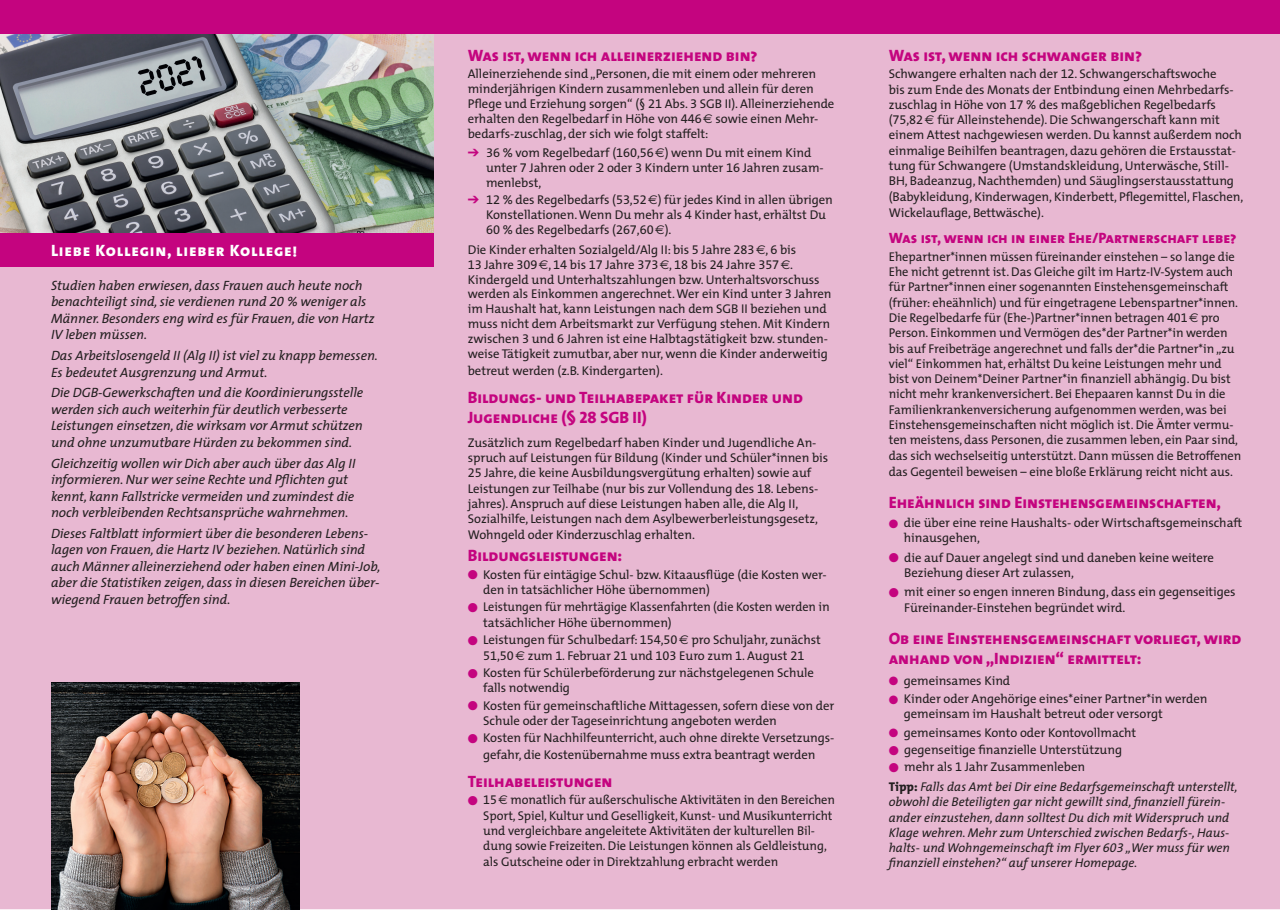
<style>
.page{position:relative;width:1280px;height:910px;background:#fff}
.page>*{position:absolute;margin:0;border:0;box-sizing:border-box;transform-origin:0 0}
.t1{font:16.5px/19.8px "The Mix Extra Bold Caps";letter-spacing:-.005em;color:#c4047f}
.t2{font:16.5px "The Mix Extra Bold Caps";letter-spacing:.045em;color:#fff}
.t3{font:15px "The Mix Extra Bold Caps";color:#c4047f}
.t4{font:italic 13.5px/16.5px "The Mix";letter-spacing:-.005em;color:#231f20}
.t5{font:12.75px/15.3px "The Mix";letter-spacing:-.005em;color:#231f20}
.t6{font:italic 12.75px/15.3px "The Mix";color:#231f20}
.t7{font:12.75px/15.3px "The Mix";letter-spacing:-.005em;color:#231f20;scale:.96 1}
.s1{font-family:"The Mix Expert"}
.s2{font-family:"Euro Sans"}
.s3{color:#c4047f}
.s4{font-style:normal}
.s5{font-family:"The Mix Expert";font-style:normal}
.s6{font-weight:800;font-style:normal}
</style>
<div class="page">
<div style="left:0;top:33px;width:1280px;height:876px;background:#e8b8d2"></div>
<img style="left:0;top:33px;width:434px;height:201px">
<div style="left:0;top:0;width:1280px;height:33px;background:#c4047f"></div>
<div style="left:0;top:234px;width:434px;height:33px;background:#c4047f"></div>
<img style="left:51px;top:682px;width:249px;height:228px">
<p class="t2" style="left:51px;top:237px;width:248px">Liebe Kollegin, lieber Kollege!</p>
<p class="t4" style="left:51px;top:277px;width:325px">Studien haben erwiesen, dass Frauen auch heute noch benachteiligt sind, sie verdienen rund <span class="s1">20</span> % weniger als Männer. Besonders eng wird es für Frauen, die von Hartz IV leben müssen.</p>
<p class="t4" style="left:51px;top:347px;width:328px">Das Arbeitslosengeld II (Alg II) ist viel zu knapp bemessen.<br>Es bedeutet Ausgrenzung und Armut.</p>
<p class="t4" style="left:51px;top:384px;width:314px">Die DGB-Gewerkschaften und die Koordinierungsstelle werden sich auch weiterhin für deutlich verbesserte Leistungen einsetzen, die wirksam vor Armut schützen und ohne unzumutbare Hürden zu bekommen sind.</p>
<p class="t4" style="left:51px;top:454px;width:306px">Gleichzeitig wollen wir Dich aber auch über das Alg II informieren. Nur wer seine Rechte und Pflichten gut kennt, kann Fallstricke vermeiden und zumindest die noch verbleibenden Rechtsansprüche wahrnehmen.</p>
<p class="t4" style="left:51px;top:525px;width:331px">Dieses Faltblatt informiert über die besonderen Lebens&shy;lagen von Frauen, die Hartz IV beziehen. Natürlich sind auch Männer alleinerziehend oder haben einen Mini-Job, aber die Statistiken zeigen, dass in diesen Bereichen über&shy;wiegend Frauen betroffen sind.</p>
<p class="t1" style="left:468px;top:45px;width:291px">Was ist, wenn ich alleinerziehend bin?</p>
<p class="t5" style="left:468px;top:66px;width:368px">Alleinerziehende sind „Personen, die mit einem oder mehreren minderjährigen Kindern zusammenleben und allein für deren Pflege und Erziehung sorgen“ (§ <span class="s1">21</span> Abs. <span class="s1">3</span> SGB II). Alleinerziehende erhalten den Regelbedarf in Höhe von <span class="s1">446</span> <span class="s2">E</span> sowie einen Mehr&shy;bedarfs-zuschlag, der sich wie folgt staffelt:</p>
<p class="t5" style="left:486px;top:145px;width:339px;text-indent:-18px"><span class="s3">➔</span> <span class="s1">36</span> % vom Regelbedarf (<span class="s1">160,56</span> <span class="s2">E</span>) wenn Du mit einem Kind unter <span class="s1">7</span> Jahren oder <span class="s1">2</span> oder <span class="s1">3</span> Kindern unter <span class="s1">16</span> Jahren zusam&shy;menlebst,</p>
<p class="t5" style="left:486px;top:192px;width:348px;text-indent:-18px"><span class="s3">➔</span> <span class="s1">12</span> % des Regelbedarfs (<span class="s1">53,52</span> <span class="s2">E</span>) für jedes Kind in allen übrigen<br>Konstellationen. Wenn Du mehr als <span class="s1">4</span> Kinder hast, erhältst Du<br><span class="s1">60</span> % des Regelbedarfs (<span class="s1">267,60</span> <span class="s2">E</span>).</p>
<p class="t5" style="left:468px;top:241px;width:365px">Die Kinder erhalten Sozialgeld/Alg II: bis <span class="s1">5</span> Jahre <span class="s1">283</span> <span class="s2">E</span>, <span class="s1">6</span> bis<br><span class="s1">13</span> Jahre <span class="s1">309</span> <span class="s2">E</span>, <span class="s1">14</span> bis <span class="s1">17</span> Jahre <span class="s1">373</span> <span class="s2">E</span>, <span class="s1">18</span> bis <span class="s1">24</span> Jahre <span class="s1">357</span> <span class="s2">E</span>.<br>Kindergeld und Unterhaltszahlungen bzw. Unterhaltsvorschuss werden als Einkommen angerechnet. Wer ein Kind unter <span class="s1">3</span> Jahren im Haushalt hat, kann Leistungen nach dem SGB II beziehen und muss nicht dem Arbeitsmarkt zur Verfügung stehen. Mit Kindern zwischen <span class="s1">3</span> und <span class="s1">6</span> Jahren ist eine Halbtagstätigkeit bzw. stunden&shy;weise Tätigkeit zumutbar, aber nur, wenn die Kinder anderweitig</p>
<p class="t5" style="left:468px;top:362px;width:197px">betreut werden (z.B. Kindergarten).</p>
<p class="t1" style="left:468px;top:387px;width:337px">Bildungs- und Teilhabepaket für Kinder und<br>Jugendliche (§ 28 SGB II)</p>
<p class="t5" style="left:468px;top:434px;width:362px">Zusätzlich zum Regelbedarf haben Kinder und Jugendliche An&shy;spruch auf Leistungen für Bildung (Kinder und Schüler*innen bis <span class="s1">25</span> Jahre, die keine Ausbildungsvergütung erhalten) sowie auf Leistungen zur Teilhabe (nur bis zur Vollendung des <span class="s1">18</span>. Lebens&shy;jahres). Anspruch auf diese Leistungen haben alle, die Alg II, Sozialhilfe, Leistungen nach dem Asylbewerberleistungsgesetz, Wohngeld oder Kinderzuschlag erhalten.</p>
<p class="t1" style="left:468px;top:545px;width:156px">Bildungsleistungen:</p>
<p class="t5" style="left:483px;top:566px;width:345px;text-indent:-15px"><span class="s3">●</span> Kosten für eintägige Schul- bzw. Kitaausflüge (die Kosten wer&shy;den in tatsächlicher Höhe übernommen)</p>
<p class="t7" style="left:483px;top:599px;width:362px;text-indent:-15px"><span class="s3">●</span> Leistungen für mehrtägige Klassenfahrten (die Kosten werden in tatsächlicher Höhe übernommen)</p>
<p class="t5" style="left:468px;top:632px;width:354px;text-align:center"><span class="s3">●</span> Leistungen für Schulbedarf: <span class="s1">154,50</span> <span class="s2">E</span> pro Schuljahr, zunächst<br><span class="s1">51,50</span> <span class="s2">E</span> zum <span class="s1">1</span>. Februar <span class="s1">21</span> und <span class="s1">103</span> Euro zum <span class="s1">1</span>. August <span class="s1">21</span></p>
<p class="t5" style="left:483px;top:665px;width:332px;text-indent:-15px"><span class="s3">●</span> Kosten für Schülerbeförderung zur nächstgelegenen Schule falls notwendig</p>
<p class="t5" style="left:483px;top:697px;width:353px;text-indent:-15px"><span class="s3">●</span> Kosten für gemeinschaftliche Mittagessen, sofern diese von der<br>Schule oder der Tageseinrichtung angeboten werden</p>
<p class="t5" style="left:468px;top:730px;width:368px;line-height:16.2px;text-align:center"><span class="s3">●</span> Kosten für Nachhilfeunterricht, auch ohne direkte Versetzungs&shy;gefahr, die Kostenübernahme muss extra beantragt werden</p>
<p class="t1" style="left:468px;top:771px;width:146px">Teilhabeleistungen</p>
<p class="t5" style="left:483px;top:792px;width:353px;text-indent:-15px"><span class="s3">●</span> <span class="s1">15</span> <span class="s2">E</span> monatlich für außerschulische Aktivitäten in den Bereichen Sport, Spiel, Kultur und Geselligkeit, Kunst- und Musikunterricht und vergleichbare angeleitete Aktivitäten der kulturellen Bil&shy;dung sowie Freizeiten. Die Leistungen können als Geldleistung, als Gutscheine oder in Direktzahlung erbracht werden</p>
<p class="t1" style="left:889px;top:45px;width:255px">Was ist, wenn ich schwanger bin?</p>
<p class="t5" style="left:889px;top:66px;width:356px">Schwangere erhalten nach der <span class="s1">12</span>. Schwangerschaftswoche<br>bis zum Ende des Monats der Entbindung einen Mehrbedarfs&shy;zuschlag in Höhe von <span class="s1">17</span> % des maßgeblichen Regelbedarfs (<span class="s1">75,82</span> <span class="s2">E</span> für Alleinstehende). Die Schwangerschaft kann mit einem Attest nachgewiesen werden. Du kannst außerdem noch einmalige Beihilfen beantragen, dazu gehören die Erstausstat&shy;tung für Schwangere (Umstandskleidung, Unterwäsche, Still-BH, Badeanzug, Nachthemden) und Säuglingserstausstattung (Babykleidung, Kinderwagen, Kinderbett, Pflegemittel, Flaschen, Wickelauflage, Bettwäsche).</p>
<p class="t3" style="left:889px;top:226px;width:349px">Was ist, wenn ich in einer Ehe/Partnerschaft lebe?</p>
<p class="t5" style="left:889px;top:248px;width:354px">Ehepartner*innen müssen füreinander einstehen – so lange die Ehe nicht getrennt ist. Das Gleiche gilt im Hartz-IV-System auch für Partner*innen einer sogenannten Einstehensgemeinschaft (früher: eheähnlich) und für eingetragene Lebenspartner*innen.<br>Die Regelbedarfe für (Ehe-)Partner*innen betragen <span class="s1">401</span> <span class="s2">E</span> pro Person. Einkommen und Vermögen des*der Partner*in werden bis auf Freibeträge angerechnet und falls der*die Partner*in „zu viel“ Einkommen hat, erhältst Du keine Leistungen mehr und bist von Deinem*Deiner Partner*in finanziell abhängig. Du bist nicht mehr krankenversichert. Bei Ehepaaren kannst Du in die Familienkrankenversicherung aufgenommen werden, was bei Einstehensgemeinschaften nicht möglich ist. Die Ämter vermu&shy;ten meistens, dass Personen, die zusammen leben, ein Paar sind, das sich wechselseitig unterstützt. Dann müssen die Betroffenen das Gegenteil beweisen – eine bloße Erklärung reicht nicht aus.</p>
<p class="t1" style="left:889px;top:493px;width:334px">Eheähnlich sind Einstehensgemeinschaften,</p>
<p class="t5" style="left:904px;top:514px;width:340px;text-indent:-15px"><span class="s3">●</span> die über eine reine Haushalts- oder Wirtschaftsgemeinschaft hinausgehen,</p>
<p class="t5" style="left:904px;top:549px;width:311px;text-indent:-15px"><span class="s3">●</span> die auf Dauer angelegt sind und daneben keine weitere<br>Beziehung dieser Art zulassen,</p>
<p class="t5" style="left:904px;top:584px;width:333px;text-indent:-15px"><span class="s3">●</span> mit einer so engen inneren Bindung, dass ein gegenseitiges<br>Füreinander-Einstehen begründet wird.</p>
<p class="t1" style="left:889px;top:628px;width:354px">Ob eine Einstehensgemeinschaft vorliegt, wird anhand von „Indizien“ ermittelt:</p>
<p class="t5" style="left:889px;top:672px;width:123px"><span class="s3">●</span> gemeinsames Kind</p>
<p class="t5" style="left:904px;top:691px;width:305px;text-indent:-15px"><span class="s3">●</span> Kinder oder Angehörige eines*einer Partner*in werden gemeinsam im Haushalt betreut oder versorgt</p>
<p class="t5" style="left:889px;top:724px;width:249px"><span class="s3">●</span> gemeinsames Konto oder Kontovollmacht</p>
<p class="t5" style="left:889px;top:742px;width:235px"><span class="s3">●</span> gegenseitige finanzielle Unterstützung</p>
<p class="t6" style="left:889px;top:757px;width:350px;line-height:19.5px"><span class="s3">●</span> <span class="s4">mehr als</span> <span class="s5">1</span> <span class="s4">Jahr Zusammenleben<br></span><span class="s6">Tipp:</span> Falls das Amt bei Dir eine Bedarfsgemeinschaft unterstellt,</p>
<p class="t6" style="left:889px;top:794px;width:343px">obwohl die Beteiligten gar nicht gewillt sind, finanziell fürein&shy;ander einzustehen, dann solltest Du dich mit Widerspruch und Klage wehren. Mehr zum Unterschied zwischen Bedarfs-, Haus&shy;halts- und Wohngemeinschaft im Flyer <span class="s1">603</span> „Wer muss für wen finanziell einstehen?“ auf unserer Homepage.</p>
</div>
